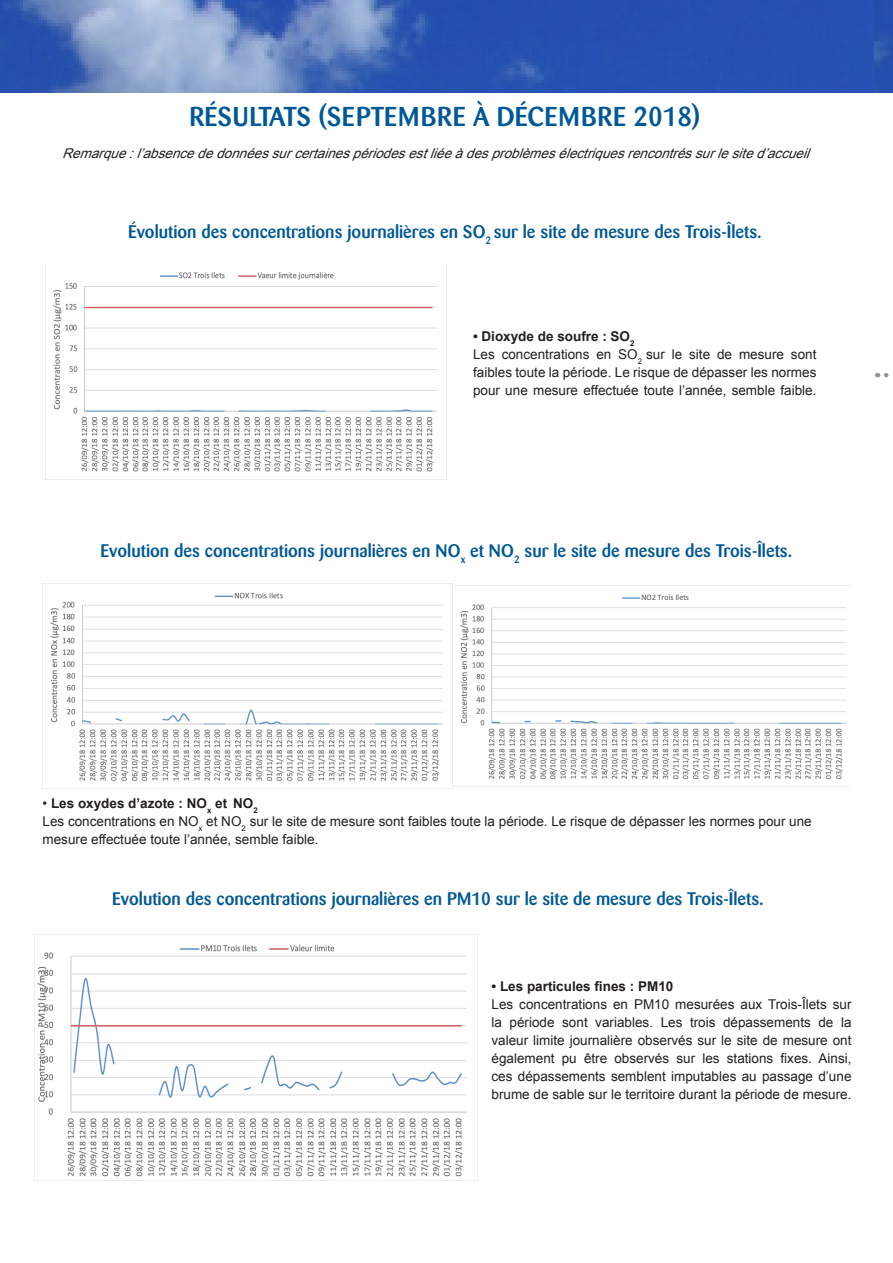
<style>
.page{position:relative;width:893px;height:1263px;background:#fff}
.page>*{position:absolute;margin:0;border:0;box-sizing:border-box;transform-origin:0 0}
.t1{font:500 27px "Barmeno";letter-spacing:.01em;color:#005898}
.t2{font:500 18px "Barmeno";color:#005898}
.t3{font:13.5px/18px "Arial";color:#231f20;text-align:justify}
.t4{font:italic 13.5px "Arial";color:#231f20}
.t5{font:700 13.5px "Arial";color:#231f20}
.s1{font-weight:400}
</style>
<div class="page">
<img style="left:0;top:0;width:875px;height:92px">
<img style="left:875px;top:0;width:18px;height:92px">
<img style="left:53px;top:272px;width:384px;height:200px">
<img style="left:43px;top:584px;width:410px;height:205px">
<img style="left:34px;top:934px;width:444px;height:247px">
<img style="left:453px;top:585px;width:397px;height:195px">
<p class="t1" style="left:189px;top:100px;width:512px">RÉSULTATS (SEPTEMBRE À DÉCEMBRE 2018)</p>
<p class="t4" style="left:62px;top:144px;width:755px">Remarque:l’absencededonnéessurcertainespériodesestliéeàdesproblèmesélectriquesrencontréssurlesited’accueil</p>
<p class="t2" style="left:128px;top:221px;width:635px">Évolution des concentrations journalières en SO<sub>2</sub> sur le site de mesure des Trois-Îlets.</p>
<p class="t5" style="left:473px;top:327px;width:163px">• Dioxyde de soufre : SO<sub>2</sub></p>
<p class="t3" style="left:473px;top:346px;width:345px">Les concentrations en SO<sub>2</sub> sur le site de mesure sont faibles toute la période. Le risque de dépasser les normes pour une mesure effectuée toute l’année, semble faible.</p>
<p class="t2" style="left:101px;top:540px;width:693px">Evolution des concentrations journalières en NO<sub>x</sub> et NO<sub>2</sub> sur le site de mesure des Trois-Îlets.</p>
<p class="t5" style="left:43px;top:794px;width:217px"><span class="s1">•</span> Les oxydes d’azote : NO<sub>x</sub> et NO<sub>2</sub></p>
<p class="t3" style="left:43px;top:812px;width:771px">Les concentrations en NO<sub>x</sub> et NO<sub>2</sub> sur le site de mesure sont faibles toute la période. Le risque de dépasser les normes pour une mesure effectuée toute l’année, semble faible.</p>
<p class="t2" style="left:112px;top:888px;width:653px">Evolution des concentrations journalières en PM10 sur le site de mesure des Trois-Îlets.</p>
<p class="t5" style="left:492px;top:977px;width:183px">• Les particules fines : PM10</p>
<p class="t3" style="left:492px;top:995px;width:361px">Les concentrations en PM10 mesurées aux Trois-Îlets sur la période sont variables. Les trois dépassements de la valeur limite journalière observés sur le site de mesure ont également pu être observés sur les stations fixes. Ainsi, ces dépassements semblent imputables au passage d’une brume de sable sur le territoire durant la période de mesure.</p>
</div>
